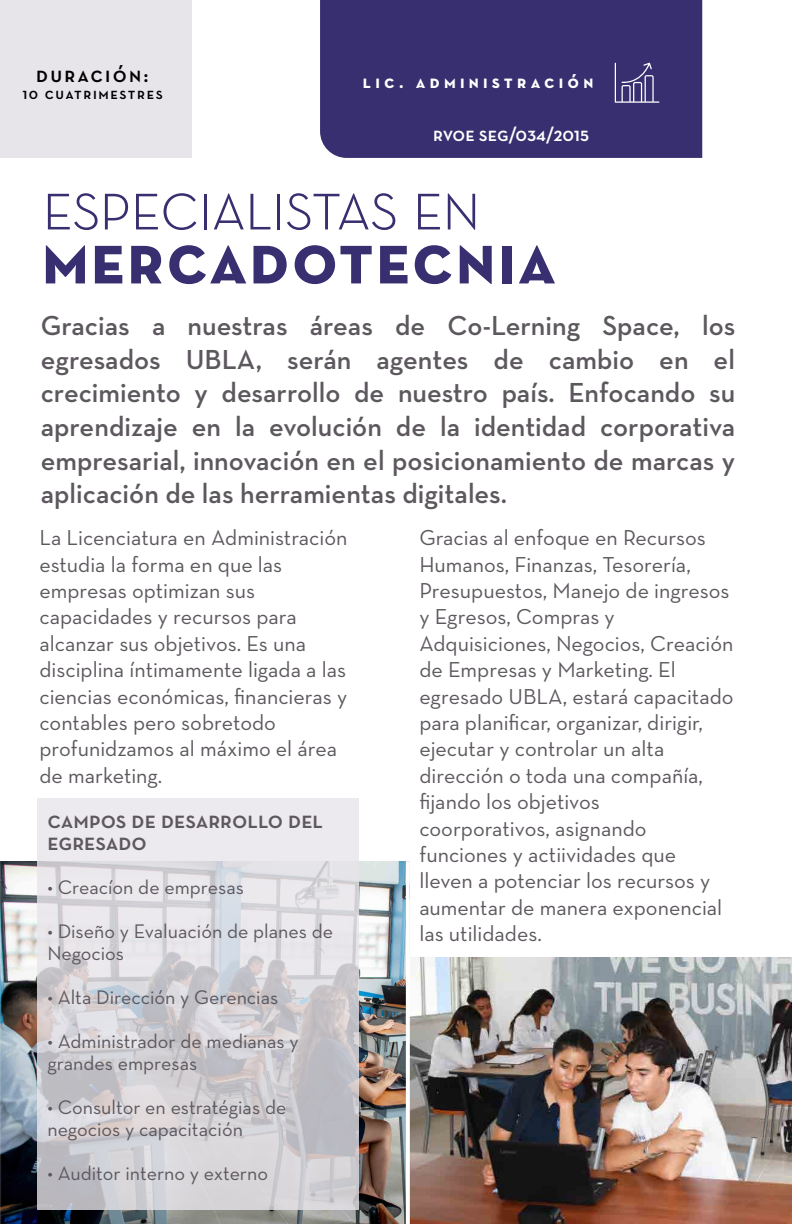
<style>
.page{position:relative;width:792px;height:1224px;background:#fff}
.page>*{position:absolute;margin:0;border:0;box-sizing:border-box;transform-origin:0 0}
.t1{font:72px "Neutra Text Light SC";letter-spacing:-.03em;color:#372f6f}
.t2{font:72px "Neutra Text Bold SC";letter-spacing:.025em;color:#372f6f}
.t3{font:600 28px/33.6px "Neutra Text";color:#5d585e;text-align:justify}
.t4{font:24px/22px "Neutra Text Demi SC";color:#5d585e}
.t5{font:22px/26.4px "Neutra Text";color:#5d585e}
.t6{font:22px "Neutra Text Demi SC";letter-spacing:.1em;color:#000}
.t7{font:20px/22px "Neutra Text";color:#5d585e}
.t8{font:20px "Neutra Text Demi SC";color:#fff}
.t9{font:18px "Neutra Text Bold SC";letter-spacing:.235em;color:#fff}
.t10{font:16px "Neutra Text Demi SC";letter-spacing:.1em;color:#000}
</style>
<div class="page">
<img style="left:0;top:861px;width:406px;height:363px">
<img style="left:410px;top:958px;width:382px;height:266px">
<svg style="left:406px;top:861px;width:4px;height:363px"></svg>
<div style="left:320px;top:0;width:382px;height:158px;background:#372f6f"></div>
<svg style="left:37px;top:798px;width:322px;height:411px;background:#d8d6da"></svg>
<div style="left:0;top:0;width:192px;height:158px;background:#e8e5ea"></div>
<svg style="left:615px;top:63px;width:44px;height:40px;background:#5c5589"></svg>
<p class="t6" style="left:36px;top:61px;width:114px">duración:</p>
<p class="t10" style="left:22px;top:84px;width:142px">10 cuatrimestres</p>
<p class="t9" style="left:363px;top:71px;width:232px">lic. administración</p>
<p class="t8" style="left:433px;top:122px;width:158px">rvoe seg/034/2015</p>
<h1 class="t1" style="left:42px;top:161px;width:441px">especialistas en</h1>
<h1 class="t2" style="left:42px;top:214px;width:516px">mercadotecnia</h1>
<p class="t3" style="left:41px;top:308px;width:696px">Gracias a nuestras áreas de Co-Lerning Space, los egresados UBLA, serán agentes de cambio en el crecimiento y desarrollo de nuestro país. Enfocando su aprendizaje en la evolución de la identidad corporativa empresarial, innovación en el posicionamiento de marcas y aplicación de las herramientas digitales.</p>
<p class="t5" style="left:39px;top:524px;width:310px">La Licenciatura en Administración estudia la forma en que las empresas optimizan sus capacidades y recursos para alcanzar sus objetivos. Es una disciplina íntimamente ligada a las ciencias económicas, financieras y contables pero sobretodo profunidzamos al máximo el área de marketing.</p>
<p class="t5" style="left:419px;top:524px;width:316px">Gracias al enfoque en Recursos<br>Humanos, Finanzas, Tesorería,<br>Presupuestos, Manejo de ingresos y Egresos, Compras y<br>Adquisiciones, Negocios, Creación de Empresas y Marketing. El egresado UBLA, estará capacitado para planificar, organizar, dirigir, ejecutar y controlar un alta dirección o toda una compañía, fijando los objetivos coorporativos, asignando funciones y actiividades que lleven a potenciar los recursos y aumentar de manera exponencial las utilidades.</p>
<p class="t4" style="left:47px;top:808px;width:277px">campos de desarrollo del egresado</p>
<p class="t7" style="left:47px;top:875px;width:198px">• Creacíon de empresas</p>
<p class="t7" style="left:47px;top:919px;width:287px">• Diseño y Evaluación de planes de<br>Negocios</p>
<p class="t7" style="left:47px;top:985px;width:233px">• Alta Dirección y Gerencias</p>
<p class="t7" style="left:47px;top:1029px;width:253px">• Administrador de medianas y grandes empresas</p>
<p class="t7" style="left:47px;top:1095px;width:240px">• Consultor en estratégias de negocios y capacitación</p>
<p class="t7" style="left:47px;top:1161px;width:222px">• Auditor interno y externo</p>
</div>
